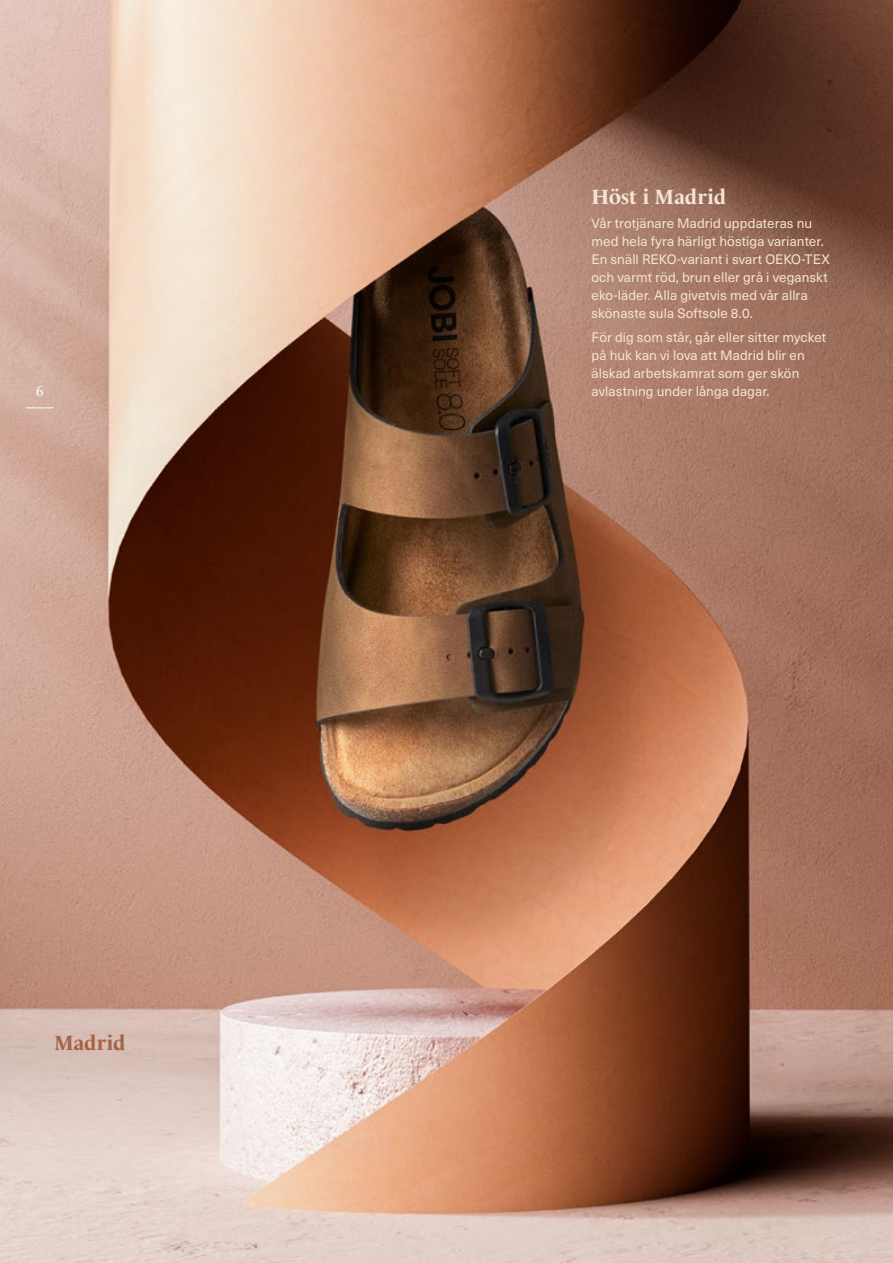
<style>
.page{position:relative;width:893px;height:1263px;background:#fff}
.page>*{position:absolute;margin:0;border:0;box-sizing:border-box;transform-origin:0 0}
.t1{font:700 21px "Le Monde Livre Std";letter-spacing:-.005em;color:#f5e3d3}
.t2{font:700 21px "Le Monde Livre Std";letter-spacing:-.01em;color:#a56345}
.t3{font:15px "Le Monde Livre Std";color:#fff}
.t4{font:13.5px/18px "Neue Haas Unica W1 G";letter-spacing:.005em;color:#f5e3d3}
</style>
<div class="page">
<img style="left:0;top:0;width:893px;height:1263px">
<svg style="left:26px;top:407px;width:28px;height:1px"></svg>
<p class="t3" style="left:36px;top:382px;width:9px">6</p>
<h1 class="t2" style="left:54px;top:1030px;width:73px">Madrid</h1>
<h1 class="t1" style="left:591px;top:184px;width:136px">Höst i Madrid</h1>
<p class="t4" style="left:591px;top:213px;width:240px">Vår trotjänare Madrid uppdateras nu med hela fyra härligt höstiga varianter.<br>En snäll REKO-variant i svart OEKO-TEX och varmt röd, brun eller grå i veganskt eko-läder. Alla givetvis med vår allra skönaste sula Softsole 8.0.</p>
<p class="t4" style="left:591px;top:327px;width:236px">För dig som står, går eller sitter mycket på huk kan vi lova att Madrid blir en älskad arbetskamrat som ger skön avlastning under långa dagar.</p>
</div>
